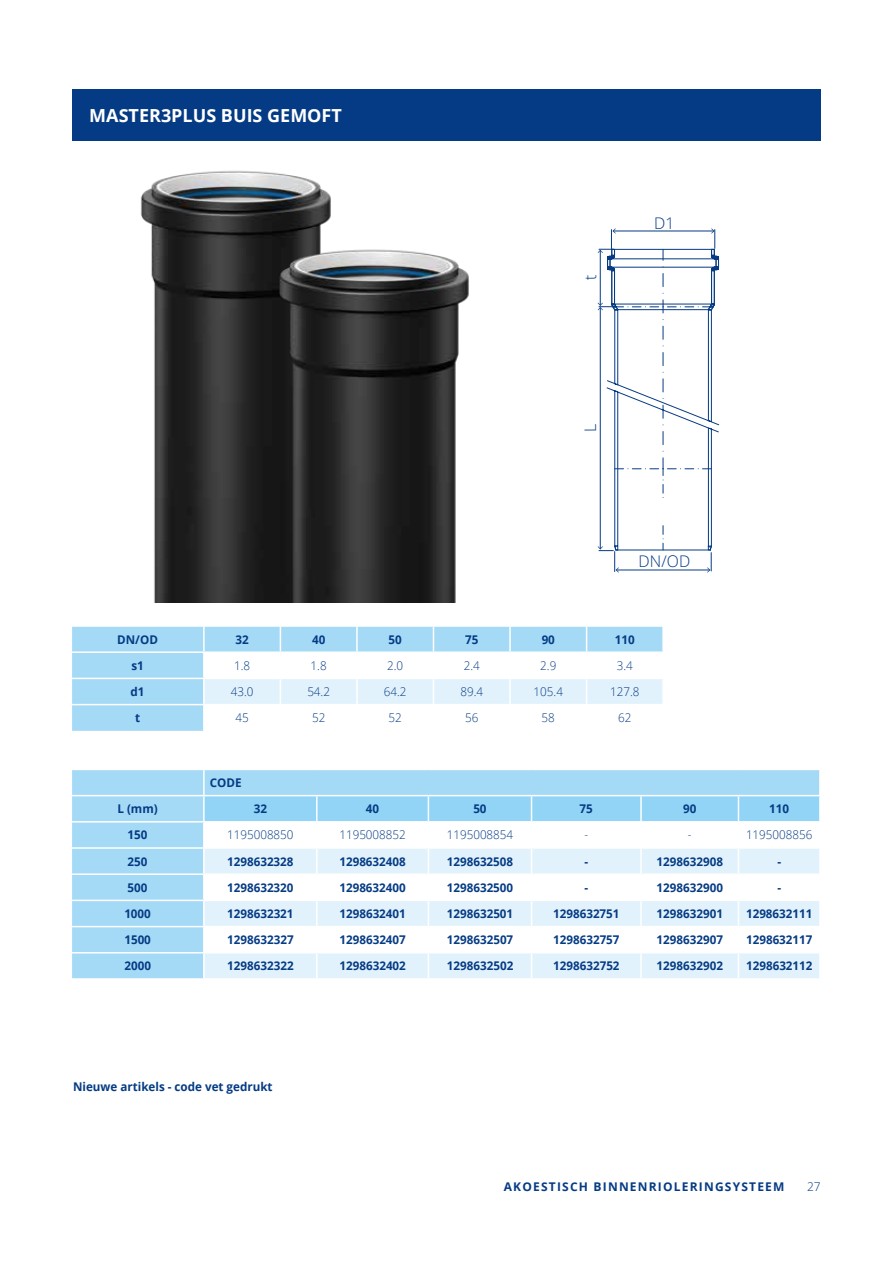
<style>
.page{position:relative;width:893px;height:1263px;background:#fff}
.page>*{position:absolute;margin:0;border:0;box-sizing:border-box;transform-origin:0 0}
.t1{font:700 18px "Open Sans";color:#fff}
.t2{font:300 16.05px "Open Sans";color:#053b84}
.t3{font:700 12px "Open Sans";color:#053b84}
.t4{font:300 12px "Open Sans";color:#053b84}
.t5{font:700 12px "Open Sans";letter-spacing:.1em;color:#053b84}
</style>
<div class="page">
<div style="left:72px;top:90px;width:749px;height:51px;background:#053b84"></div>
<img style="left:141px;top:170px;width:190px;height:433px">
<img style="left:231px;top:243px;width:238px;height:360px">
<svg style="left:598px;top:228px;width:122px;height:345px"></svg>
<div style="left:72px;top:627px;width:131px;height:104px;background:#a4daf6"></div>
<svg style="left:204px;top:627px;width:458px;height:77px"></svg>
<hr style="left:71px;top:651px;width:133px;height:2px;background:#fff">
<hr style="left:204px;top:651px;width:76px;height:2px;background:#fff">
<hr style="left:280px;top:651px;width:77px;height:2px;background:#fff">
<hr style="left:357px;top:651px;width:76px;height:2px;background:#fff">
<hr style="left:433px;top:651px;width:77px;height:2px;background:#fff">
<hr style="left:510px;top:651px;width:77px;height:2px;background:#fff">
<hr style="left:587px;top:651px;width:77px;height:2px;background:#fff">
<hr style="left:71px;top:678px;width:133px;height:1px;background:#fff">
<hr style="left:204px;top:678px;width:76px;height:1px;background:#fff">
<hr style="left:280px;top:678px;width:77px;height:1px;background:#fff">
<hr style="left:357px;top:678px;width:76px;height:1px;background:#fff">
<hr style="left:433px;top:678px;width:77px;height:1px;background:#fff">
<hr style="left:510px;top:678px;width:77px;height:1px;background:#fff">
<hr style="left:587px;top:678px;width:77px;height:1px;background:#fff">
<hr style="left:71px;top:704px;width:133px;height:1px;background:#fff">
<div style="left:72px;top:770px;width:747px;height:208px;background:#a4daf6"></div>
<hr style="left:71px;top:926px;width:133px;height:1px;background:#fff">
<hr style="left:71px;top:952px;width:133px;height:1px;background:#fff">
<hr style="left:203px;top:796px;width:2px;height:25px;background:#fff">
<hr style="left:203px;top:822px;width:2px;height:25px;background:#fff">
<hr style="left:203px;top:849px;width:2px;height:24px;background:#fff">
<hr style="left:203px;top:875px;width:2px;height:25px;background:#fff">
<hr style="left:203px;top:901px;width:2px;height:25px;background:#fff">
<hr style="left:203px;top:927px;width:2px;height:25px;background:#fff">
<hr style="left:203px;top:953px;width:2px;height:25px;background:#fff">
<svg style="left:204px;top:796px;width:615px;height:182px"></svg>
<hr style="left:71px;top:847px;width:133px;height:2px;background:#fff">
<hr style="left:204px;top:847px;width:113px;height:2px;background:#fff">
<hr style="left:317px;top:847px;width:111px;height:2px;background:#fff">
<hr style="left:428px;top:847px;width:103px;height:2px;background:#fff">
<hr style="left:531px;top:847px;width:110px;height:2px;background:#fff">
<hr style="left:641px;top:847px;width:97px;height:2px;background:#fff">
<hr style="left:738px;top:847px;width:83px;height:2px;background:#fff">
<hr style="left:71px;top:873px;width:133px;height:2px;background:#fff">
<hr style="left:204px;top:873px;width:113px;height:2px;background:#fff">
<hr style="left:317px;top:873px;width:111px;height:2px;background:#fff">
<hr style="left:428px;top:873px;width:103px;height:2px;background:#fff">
<hr style="left:531px;top:873px;width:110px;height:2px;background:#fff">
<hr style="left:641px;top:873px;width:97px;height:2px;background:#fff">
<hr style="left:738px;top:873px;width:83px;height:2px;background:#fff">
<hr style="left:71px;top:900px;width:133px;height:1px;background:#fff">
<hr style="left:204px;top:900px;width:113px;height:1px;background:#fff">
<hr style="left:317px;top:900px;width:111px;height:1px;background:#fff">
<hr style="left:428px;top:900px;width:103px;height:1px;background:#fff">
<hr style="left:531px;top:900px;width:110px;height:1px;background:#fff">
<hr style="left:641px;top:900px;width:97px;height:1px;background:#fff">
<hr style="left:738px;top:900px;width:83px;height:1px;background:#fff">
<hr style="left:203px;top:770px;width:2px;height:25px;background:#fff">
<hr style="left:71px;top:795px;width:133px;height:1px;background:#fff">
<hr style="left:204px;top:795px;width:113px;height:1px;background:#fff">
<hr style="left:317px;top:795px;width:111px;height:1px;background:#fff">
<hr style="left:428px;top:795px;width:103px;height:1px;background:#fff">
<hr style="left:531px;top:795px;width:110px;height:1px;background:#fff">
<hr style="left:641px;top:795px;width:97px;height:1px;background:#fff">
<hr style="left:738px;top:795px;width:83px;height:1px;background:#fff">
<hr style="left:71px;top:821px;width:133px;height:1px;background:#fff">
<hr style="left:204px;top:821px;width:113px;height:1px;background:#fff">
<hr style="left:317px;top:821px;width:111px;height:1px;background:#fff">
<hr style="left:428px;top:821px;width:103px;height:1px;background:#fff">
<hr style="left:531px;top:821px;width:110px;height:1px;background:#fff">
<hr style="left:641px;top:821px;width:97px;height:1px;background:#fff">
<hr style="left:738px;top:821px;width:83px;height:1px;background:#fff">
<h1 class="t1" style="left:89px;top:103px;width:254px">MASTER3PLUS BUIS GEMOFT</h1>
<h2 class="t2" style="left:579px;top:280px;width:7px;rotate:-90deg">t</h2>
<h2 class="t2" style="left:654px;top:212px;width:22px">D1</h2>
<h2 class="t2" style="left:579px;top:432px;width:10px;rotate:-90deg">L</h2>
<h2 class="t2" style="left:638px;top:550px;width:53px">DN/OD</h2>
<p class="t3" style="left:117px;top:631px;width:42px">DN/OD</p>
<p class="t3" style="left:235px;top:631px;width:15px">32</p>
<p class="t3" style="left:312px;top:631px;width:15px">40</p>
<p class="t3" style="left:389px;top:631px;width:15px">50</p>
<p class="t3" style="left:465px;top:631px;width:15px">75</p>
<p class="t3" style="left:542px;top:631px;width:15px">90</p>
<p class="t3" style="left:615px;top:631px;width:21px">110</p>
<p class="t3" style="left:131px;top:657px;width:14px">s1</p>
<p class="t4" style="left:234px;top:657px;width:18px">1.8</p>
<p class="t4" style="left:311px;top:657px;width:18px">1.8</p>
<p class="t4" style="left:387px;top:657px;width:18px">2.0</p>
<p class="t4" style="left:464px;top:657px;width:18px">2.4</p>
<p class="t4" style="left:540px;top:657px;width:18px">2.9</p>
<p class="t4" style="left:617px;top:657px;width:18px">3.4</p>
<p class="t3" style="left:131px;top:683px;width:16px">d1</p>
<p class="t4" style="left:231px;top:683px;width:24px">43.0</p>
<p class="t4" style="left:307px;top:683px;width:24px">54.2</p>
<p class="t4" style="left:384px;top:683px;width:24px">64.2</p>
<p class="t4" style="left:460px;top:683px;width:24px">89.4</p>
<p class="t4" style="left:534px;top:683px;width:31px">105.4</p>
<p class="t4" style="left:610px;top:683px;width:31px">127.8</p>
<p class="t3" style="left:135px;top:709px;width:7px">t</p>
<p class="t4" style="left:235px;top:710px;width:15px">45</p>
<p class="t4" style="left:312px;top:710px;width:15px">52</p>
<p class="t4" style="left:389px;top:710px;width:15px">52</p>
<p class="t4" style="left:465px;top:710px;width:15px">56</p>
<p class="t4" style="left:542px;top:710px;width:15px">58</p>
<p class="t4" style="left:618px;top:710px;width:15px">62</p>
<p class="t3" style="left:210px;top:774px;width:33px">CODE</p>
<p class="t3" style="left:117px;top:800px;width:42px">L (mm)</p>
<p class="t3" style="left:254px;top:800px;width:15px">32</p>
<p class="t3" style="left:366px;top:800px;width:15px">40</p>
<p class="t3" style="left:473px;top:800px;width:15px">50</p>
<p class="t3" style="left:580px;top:800px;width:15px">75</p>
<p class="t3" style="left:683px;top:800px;width:15px">90</p>
<p class="t3" style="left:769px;top:800px;width:21px">110</p>
<p class="t3" style="left:128px;top:827px;width:21px">150</p>
<p class="t4" style="left:227px;top:827px;width:68px">1195008850</p>
<p class="t4" style="left:339px;top:827px;width:68px">1195008852</p>
<p class="t4" style="left:447px;top:827px;width:68px">1195008854</p>
<p class="t4" style="left:584px;top:827px;width:5px">-</p>
<p class="t4" style="left:688px;top:827px;width:5px">-</p>
<p class="t4" style="left:746px;top:827px;width:68px">1195008856</p>
<p class="t3" style="left:128px;top:853px;width:21px">250</p>
<p class="t3" style="left:227px;top:853px;width:68px">1298632328</p>
<p class="t3" style="left:339px;top:853px;width:68px">1298632408</p>
<p class="t3" style="left:447px;top:853px;width:68px">1298632508</p>
<p class="t3" style="left:584px;top:853px;width:5px">-</p>
<p class="t3" style="left:656px;top:853px;width:68px">1298632908</p>
<p class="t3" style="left:777px;top:853px;width:5px">-</p>
<p class="t3" style="left:128px;top:879px;width:21px">500</p>
<p class="t3" style="left:227px;top:879px;width:68px">1298632320</p>
<p class="t3" style="left:339px;top:879px;width:68px">1298632400</p>
<p class="t3" style="left:447px;top:879px;width:68px">1298632500</p>
<p class="t3" style="left:584px;top:879px;width:5px">-</p>
<p class="t3" style="left:657px;top:879px;width:68px">1298632900</p>
<p class="t3" style="left:777px;top:879px;width:5px">-</p>
<p class="t3" style="left:124px;top:905px;width:28px">1000</p>
<p class="t3" style="left:227px;top:905px;width:68px">1298632321</p>
<p class="t3" style="left:339px;top:905px;width:68px">1298632401</p>
<p class="t3" style="left:447px;top:905px;width:68px">1298632501</p>
<p class="t3" style="left:553px;top:905px;width:68px">1298632751</p>
<p class="t3" style="left:657px;top:905px;width:68px">1298632901</p>
<p class="t3" style="left:746px;top:905px;width:68px">1298632111</p>
<p class="t3" style="left:124px;top:931px;width:28px">1500</p>
<p class="t3" style="left:227px;top:931px;width:68px">1298632327</p>
<p class="t3" style="left:339px;top:931px;width:68px">1298632407</p>
<p class="t3" style="left:447px;top:931px;width:68px">1298632507</p>
<p class="t3" style="left:553px;top:931px;width:68px">1298632757</p>
<p class="t3" style="left:657px;top:931px;width:68px">1298632907</p>
<p class="t3" style="left:746px;top:931px;width:68px">1298632117</p>
<p class="t3" style="left:124px;top:957px;width:28px">2000</p>
<p class="t3" style="left:227px;top:957px;width:68px">1298632322</p>
<p class="t3" style="left:339px;top:957px;width:68px">1298632402</p>
<p class="t3" style="left:447px;top:957px;width:68px">1298632502</p>
<p class="t3" style="left:553px;top:957px;width:68px">1298632752</p>
<p class="t3" style="left:657px;top:957px;width:68px">1298632902</p>
<p class="t3" style="left:746px;top:957px;width:68px">1298632112</p>
<p class="t3" style="left:73px;top:1078px;width:201px">Nieuwe artikels - code vet gedrukt</p>
<p class="t5" style="left:504px;top:1178px;width:282px">AKOESTISCH BINNENRIOLERINGSYSTEEM</p>
<p class="t4" style="left:807px;top:1178px;width:15px">27</p>
</div>
